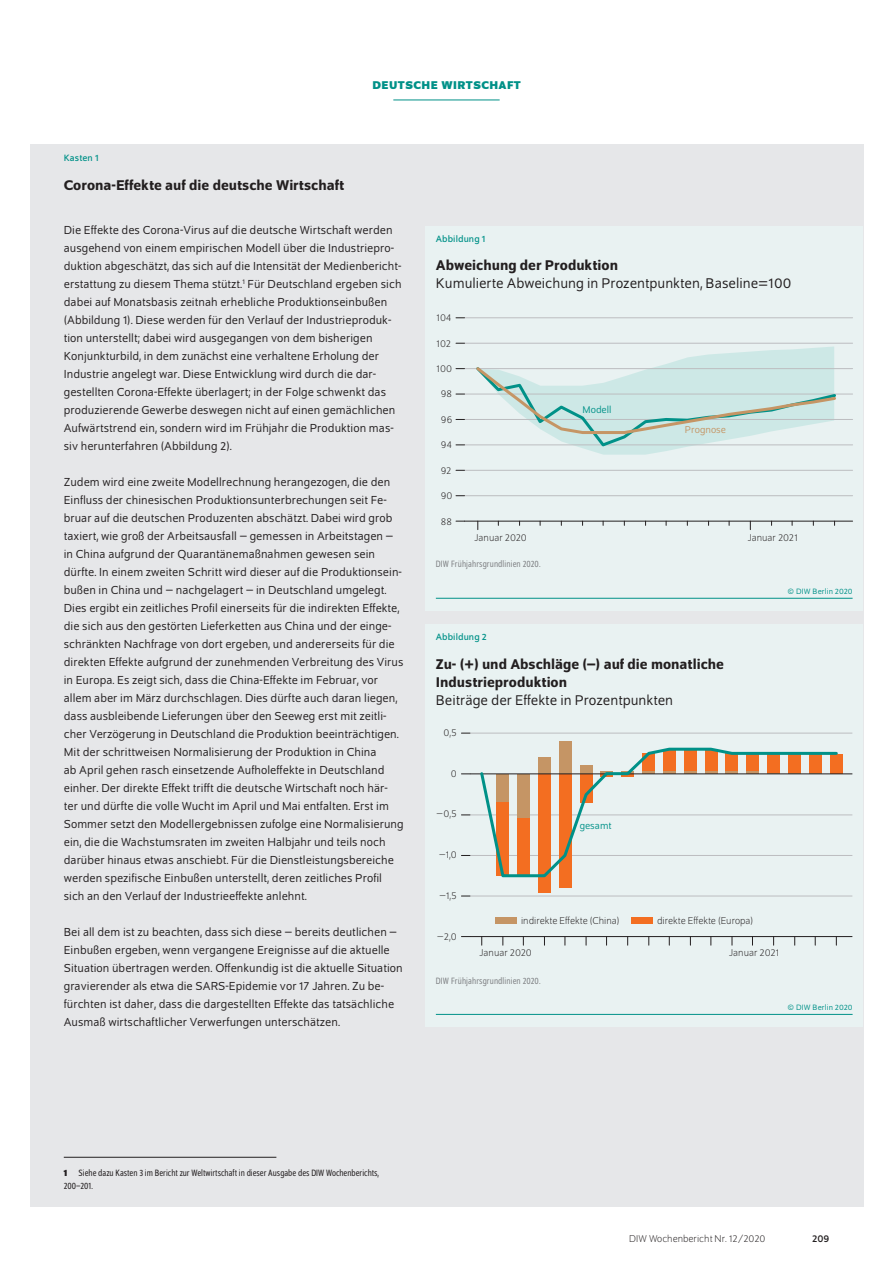
<style>
.page{position:relative;width:893px;height:1263px;background:#fff}
.page>*{position:absolute;margin:0;border:0;box-sizing:border-box;transform-origin:0 0}
.t1{font:500 15px/18px "Schumpeter";color:#231f20}
.t2{font:15px "Schumpeter Blond";color:#231f20}
.t3{font:12.3px/18px "Schumpeter Blond";letter-spacing:.005em;color:#231f20}
.t4{font:700 12px "Schumpeter";color:#009188}
.t5{font:300 10.5px "Schumpeter";color:#231f20}
.t6{font:10.5px "Schumpeter Blond";color:#009188}
.t7{font:10.5px "Schumpeter Blond";color:#c59565}
.t8{font:10.5px "Schumpeter";color:#231f20}
.t9{font:semi-condensed 9.75px/12.8px "Schumpeter Blond";color:#231f20}
.t10{font:semi-condensed 9.75px "Schumpeter Blond";letter-spacing:.01em;color:#808285}
.t11{font:9.75px "Schumpeter";letter-spacing:.01em;color:#009188}
.t12{font:8.25px "Schumpeter Blond";letter-spacing:.01em;color:#009188}
.s1{font-family:"Schumpeter";font-weight:700}
</style>
<div class="page">
<hr style="left:393px;top:100px;width:107px;height:1px;background:#009188">
<div style="left:30px;top:144px;width:833px;height:1062px;background:#e6e7e9"></div>
<hr style="left:64px;top:1157px;width:212px;height:1px;background:#231f20">
<div style="left:425px;top:226px;width:438px;height:385px;background:#e9f2f2"></div>
<hr style="left:464px;top:318px;width:389px;height:1px;background:#bcbdc0">
<hr style="left:464px;top:343px;width:389px;height:1px;background:#bcbdc0">
<hr style="left:464px;top:368px;width:389px;height:1px;background:#bcbdc0">
<hr style="left:464px;top:394px;width:389px;height:1px;background:#bcbdc0">
<hr style="left:464px;top:419px;width:389px;height:1px;background:#bcbdc0">
<hr style="left:464px;top:445px;width:389px;height:1px;background:#bcbdc0">
<hr style="left:464px;top:470px;width:389px;height:1px;background:#bcbdc0">
<hr style="left:464px;top:495px;width:389px;height:1px;background:#bcbdc0">
<hr style="left:464px;top:521px;width:389px;height:1px;background:#231f20">
<svg style="left:474px;top:346px;width:364px;height:109px"></svg>
<hr style="left:436px;top:598px;width:417px;height:1px;background:#009188">
<div style="left:425px;top:625px;width:438px;height:402px;background:#e9f2f2"></div>
<hr style="left:470px;top:936px;width:382px;height:1px;background:#231f20">
<hr style="left:470px;top:896px;width:382px;height:1px;background:#bcbdc0">
<hr style="left:470px;top:855px;width:382px;height:1px;background:#bcbdc0">
<hr style="left:470px;top:815px;width:382px;height:1px;background:#bcbdc0">
<hr style="left:470px;top:733px;width:382px;height:1px;background:#bcbdc0">
<div style="left:559px;top:741px;width:13px;height:33px;background:#c59565"></div>
<div style="left:538px;top:774px;width:12px;height:118px;background:#f36e21"></div>
<div style="left:559px;top:774px;width:13px;height:114px;background:#f36e21"></div>
<div style="left:830px;top:754px;width:12px;height:19px;background:#f36e21"></div>
<hr style="left:470px;top:774px;width:382px;height:1px;background:#231f20">
<svg style="left:478px;top:747px;width:361px;height:132px"></svg>
<div style="left:496px;top:917px;width:21px;height:7px;background:#c59565"></div>
<div style="left:631px;top:917px;width:22px;height:7px;background:#f36e21"></div>
<hr style="left:436px;top:1014px;width:417px;height:1px;background:#009188">
<p class="t4" style="left:372px;top:79px;width:18px">DEUTSCHE</p>
<p class="t4" style="left:441px;top:79px;width:21px">WIRTSCHAFT</p>
<p class="t11" style="left:64px;top:154px;width:37px">Kasten 1</p>
<p class="t1" style="left:64px;top:176px;width:282px">Corona-Effekte auf die deutsche Wirtschaft</p>
<p class="t3" style="left:64px;top:221px;width:339px">Die Effekte des Corona-Virus auf die deutsche Wirtschaft werden ausgehend von einem empirischen Modell über die Industriepro&shy;duktion abgeschätzt, das sich auf die Intensität der Medienbericht&shy;erstattung zu diesem Thema stützt.<sup>1</sup> Für Deutschland ergeben sich dabei auf Monatsbasis zeitnah erhebliche Produktionseinbußen (Abbildung 1). Diese werden für den Verlauf der Industrieproduk&shy;tion unterstellt; dabei wird ausgegangen von dem bisherigen Konjunkturbild, in dem zunächst eine verhaltene Erholung der Industrie angelegt war. Diese Entwicklung wird durch die dar&shy;gestellten Corona-Effekte überlagert; in der Folge schwenkt das produzierende Gewerbe deswegen nicht auf einen gemächlichen Aufwärtstrend ein, sondern wird im Frühjahr die Produktion mas&shy;siv herunterfahren (Abbildung 2).</p>
<p class="t3" style="left:64px;top:473px;width:341px">Zudem wird eine zweite Modellrechnung herangezogen, die den Einfluss der chinesischen Produktionsunterbrechungen seit Fe&shy;bruar auf die deutschen Produzenten abschätzt. Dabei wird grob taxiert, wie groß der Arbeitsausfall – gemessen in Arbeitstagen – in China aufgrund der Quarantänemaßnahmen gewesen sein dürfte. In einem zweiten Schritt wird dieser auf die Produktionsein&shy;bußen in China und – nachgelagert – in Deutschland umgelegt.<br>Dies ergibt ein zeitliches Profil einerseits für die indirekten Effekte, die sich aus den gestörten Lieferketten aus China und der einge&shy;schränkten Nachfrage von dort ergeben, und andererseits für die direkten Effekte aufgrund der zunehmenden Verbreitung des Virus in Europa. Es zeigt sich, dass die China-Effekte im Februar, vor allem aber im März durchschlagen. Dies dürfte auch daran liegen, dass ausbleibende Lieferungen über den Seeweg erst mit zeitli&shy;cher Verzögerung in Deutschland die Produktion beeinträchtigen.<br>Mit der schrittweisen Normalisierung der Produktion in China<br>ab April gehen rasch einsetzende Aufholeffekte in Deutschland einher. Der direkte Effekt trifft die deutsche Wirtschaft noch här&shy;ter und dürfte die volle Wucht im April und Mai entfalten. Erst im Sommer setzt den Modellergebnissen zufolge eine Normalisierung ein, die die Wachstumsraten im zweiten Halbjahr und teils noch darüber hinaus etwas anschiebt. Für die Dienstleistungsbereiche werden spezifische Einbußen unterstellt, deren zeitliches Profil sich an den Verlauf der Industrieeffekte anlehnt.</p>
<p class="t3" style="left:64px;top:924px;width:340px">Bei all dem ist zu beachten, dass sich diese – bereits deutlichen – Einbußen ergeben, wenn vergangene Ereignisse auf die aktuelle Situation übertragen werden. Offenkundig ist die aktuelle Situation gravierender als etwa die SARS-Epidemie vor 17 Jahren. Zu be&shy;fürchten ist daher, dass die dargestellten Effekte das tatsächliche Ausmaß wirtschaftlicher Verwerfungen unterschätzen.</p>
<p class="t11" style="left:436px;top:234px;width:51px">Abbildung 1</p>
<p class="t1" style="left:436px;top:257px;width:184px">Abweichung der Produktion</p>
<p class="t2" style="left:436px;top:276px;width:357px">Kumulierte Abweichung in Prozentpunkten, Baseline=100</p>
<p class="t5" style="left:437px;top:313px;width:16px">104</p>
<p class="t5" style="left:436px;top:338px;width:16px">102</p>
<p class="t5" style="left:436px;top:364px;width:17px">100</p>
<p class="t5" style="left:441px;top:389px;width:13px">98</p>
<p class="t5" style="left:441px;top:414px;width:13px">96</p>
<p class="t5" style="left:441px;top:440px;width:13px">94</p>
<p class="t5" style="left:441px;top:465px;width:12px">92</p>
<p class="t5" style="left:441px;top:491px;width:13px">90</p>
<p class="t5" style="left:441px;top:516px;width:13px">88</p>
<p class="t6" style="left:583px;top:404px;width:30px">Modell</p>
<p class="t7" style="left:685px;top:424px;width:43px">Prognose</p>
<p class="t5" style="left:475px;top:532px;width:54px">Januar 2020</p>
<p class="t5" style="left:748px;top:532px;width:51px">Januar 2021</p>
<p class="t10" style="left:436px;top:559px;width:106px">DIW Frühjahrsgrundlinien 2020.</p>
<p class="t12" style="left:788px;top:587px;width:66px">© DIW Berlin 2020</p>
<p class="t11" style="left:436px;top:632px;width:53px">Abbildung 2</p>
<p class="t1" style="left:436px;top:655px;width:290px">Zu- (+) und Abschläge (–) auf die monatliche<br>Industrieproduktion</p>
<p class="t2" style="left:436px;top:692px;width:239px">Beiträge der Effekte in Prozentpunkten</p>
<p class="t5" style="left:443px;top:727px;width:15px">0,5</p>
<p class="t5" style="left:451px;top:768px;width:7px">0</p>
<p class="t5" style="left:436px;top:809px;width:22px">−0,5</p>
<p class="t5" style="left:439px;top:850px;width:19px">−1,0</p>
<p class="t6" style="left:580px;top:820px;width:33px">gesamt</p>
<p class="t5" style="left:439px;top:890px;width:19px">−1,5</p>
<p class="t5" style="left:437px;top:931px;width:21px">−2,0</p>
<p class="t5" style="left:521px;top:915px;width:100px">indirekte Effekte (China)</p>
<p class="t5" style="left:657px;top:915px;width:98px">direkte Effekte (Europa)</p>
<p class="t5" style="left:480px;top:948px;width:54px">Januar 2020</p>
<p class="t5" style="left:729px;top:948px;width:51px">Januar 2021</p>
<p class="t10" style="left:436px;top:976px;width:106px">DIW Frühjahrsgrundlinien 2020.</p>
<p class="t12" style="left:788px;top:1003px;width:66px">© DIW Berlin 2020</p>
<p class="t9" style="left:64px;top:1167px;width:317px"><span class="s1">1</span> Siehe dazu Kasten 3 im Bericht zur Weltwirtschaft in dieser Ausgabe des DIW Wochenberichts,<br>200–201.</p>
<p class="t5" style="left:629px;top:1234px;width:138px">DIW Wochenbericht Nr. 12/2020</p>
<p class="t8" style="left:812px;top:1233px;width:19px">209</p>
</div>
